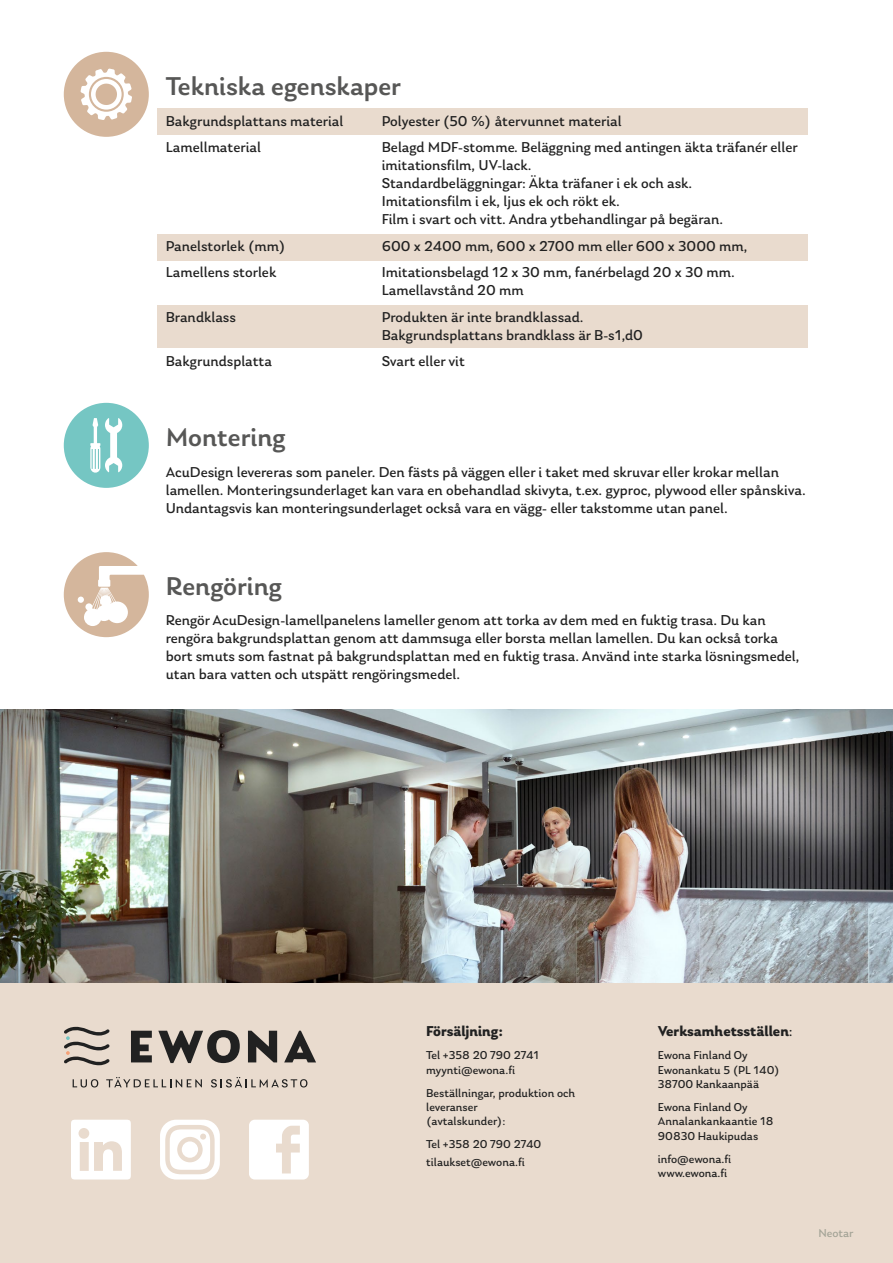
<style>
.page{position:relative;width:893px;height:1263px;background:#fff}
.page>*{position:absolute;margin:0;border:0;box-sizing:border-box;transform-origin:0 0}
.t1{font:500 27px "Laca";color:#575756}
.t2{font:15px/18px "Laca";color:#212121}
.t3{font:700 15px "Laca";color:#212121}
.t4{font:12px/14.4px "Laca";color:#212121}
.t5{font:12px "Laca";color:#a4a497}
.s1{font-weight:400}
</style>
<div class="page">
<div style="left:0;top:963px;width:893px;height:300px;background:#e9dbce"></div>
<svg style="left:64px;top:552px;width:85px;height:85px"></svg>
<svg style="left:64px;top:403px;width:85px;height:85px"></svg>
<div style="left:157px;top:234px;width:651px;height:26px;background:#e9dbce"></div>
<div style="left:157px;top:305px;width:651px;height:43px;background:#e9dbce"></div>
<div style="left:157px;top:109px;width:651px;height:26px;background:#e9dbce"></div>
<svg style="left:64px;top:52px;width:85px;height:85px"></svg>
<img style="left:0;top:709px;width:893px;height:274px">
<svg style="left:64px;top:1027px;width:46px;height:38px"></svg>
<svg style="left:131px;top:1031px;width:21px;height:31px"></svg>
<svg style="left:158px;top:1030px;width:82px;height:33px"></svg>
<svg style="left:248px;top:1031px;width:29px;height:31px"></svg>
<svg style="left:284px;top:1031px;width:32px;height:31px"></svg>
<svg style="left:73px;top:1079px;width:25px;height:8px"></svg>
<svg style="left:106px;top:1077px;width:96px;height:10px"></svg>
<svg style="left:211px;top:1077px;width:96px;height:10px"></svg>
<svg style="left:71px;top:1120px;width:60px;height:59px"></svg>
<svg style="left:160px;top:1120px;width:60px;height:59px"></svg>
<svg style="left:249px;top:1120px;width:60px;height:59px"></svg>
<h1 class="t1" style="left:166px;top:70px;width:237px">Tekniska egenskaper</h1>
<p class="t2" style="left:166px;top:112px;width:179px">Bakgrundsplattans material</p>
<p class="t2" style="left:382px;top:112px;width:241px">Polyester (50 %) återvunnet material</p>
<p class="t2" style="left:166px;top:138px;width:97px">Lamellmaterial</p>
<p class="t2" style="left:382px;top:138px;width:417px">Belagd MDF-stomme. Beläggning med antingen äkta träfanér eller imitationsfilm, UV-lack.<br>Standardbeläggningar: Äkta träfaner i ek och ask.<br>Imitationsfilm i ek, ljus ek och rökt ek.<br>Film i svart och vitt. Andra ytbehandlingar på begäran.</p>
<p class="t2" style="left:166px;top:237px;width:122px">Panelstorlek (mm)</p>
<p class="t2" style="left:382px;top:237px;width:367px">600 x 2400 mm, 600 x 2700 mm eller 600 x 3000 mm,</p>
<p class="t2" style="left:166px;top:263px;width:112px">Lamellens storlek</p>
<p class="t2" style="left:382px;top:263px;width:355px">Imitationsbelagd 12 x 30 mm, fanérbelagd 20 x 30 mm.<br>Lamellavstånd 20 mm</p>
<p class="t2" style="left:166px;top:308px;width:72px">Brandklass</p>
<p class="t2" style="left:382px;top:308px;width:263px">Produkten är inte brandklassad.<br>Bakgrundsplattans brandklass är B-s1,d0</p>
<p class="t2" style="left:166px;top:352px;width:108px">Bakgrundsplatta</p>
<p class="t2" style="left:382px;top:352px;width:84px">Svart eller vit</p>
<h1 class="t1" style="left:166px;top:421px;width:121px">Montering</h1>
<p class="t2" style="left:166px;top:463px;width:641px">AcuDesign levereras som paneler. Den fästs på väggen eller i taket med skruvar eller krokar mellan lamellen. Monteringsunderlaget kan vara en obehandlad skivyta, t.ex. gyproc, plywood eller spånskiva.<br>Undantagsvis kan monteringsunderlaget också vara en vägg- eller takstomme utan panel.</p>
<h1 class="t1" style="left:166px;top:570px;width:118px">Rengöring</h1>
<p class="t2" style="left:166px;top:611px;width:635px">Rengör AcuDesign-lamellpanelens lameller genom att torka av dem med en fuktig trasa. Du kan rengöra bakgrundsplattan genom att dammsuga eller borsta mellan lamellen. Du kan också torka bort smuts som fastnat på bakgrundsplattan med en fuktig trasa. Använd inte starka lösningsmedel, utan bara vatten och utspätt rengöringsmedel.</p>
<p class="t3" style="left:426px;top:1022px;width:78px">Försäljning:</p>
<p class="t4" style="left:426px;top:1048px;width:114px">Tel +358 20 790 2741 myynti@ewona.fi</p>
<p class="t4" style="left:426px;top:1085px;width:150px">Beställningar, produktion och leveranser<br>(avtalskunder):</p>
<p class="t4" style="left:426px;top:1135px;width:117px;line-height:18px">Tel +358 20 790 2740 tilaukset@ewona.fi</p>
<p class="t3" style="left:658px;top:1022px;width:136px">Verksamhetsställen<span class="s1">:</span></p>
<p class="t4" style="left:658px;top:1048px;width:123px">Ewona Finland Oy<br>Ewonankatu 5 (PL 140)<br>38700 Kankaanpää</p>
<p class="t4" style="left:658px;top:1100px;width:117px">Ewona Finland Oy<br>Annalankankaantie 18<br>90830 Haukipudas</p>
<p class="t4" style="left:658px;top:1151px;width:75px">info@ewona.fi www.ewona.fi</p>
<p class="t5" style="left:819px;top:1226px;width:37px">Neotar</p>
</div>
